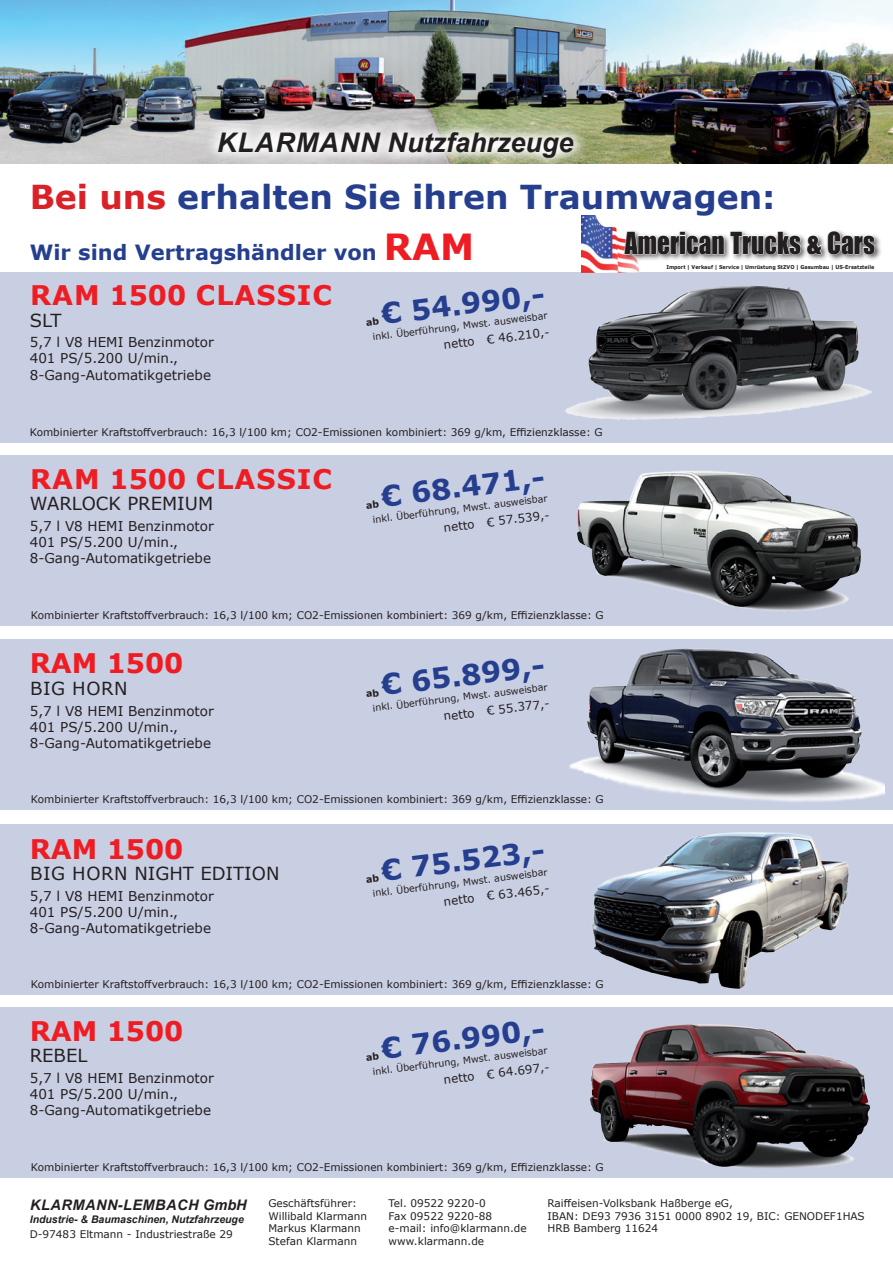
<style>
.page{position:relative;width:893px;height:1263px;background:#fff}
.page>*{position:absolute;margin:0;border:0;box-sizing:border-box;transform-origin:0 0}
.t1{font:700 33px "Verdana";color:#253f8e}
.t2{font:700 28.35px "Verdana";color:#253f8e}
.t3{font:27.9px "Impact";color:#231f20;scale:.91 1}
.t4{font:700 27px "Verdana";letter-spacing:.035em;color:#ee1d23}
.t5{font:italic 700 27px "Arial";color:#231f20}
.t6{font:700 27px "Verdana";color:#ee1d23}
.t7{font:700 21px "Verdana";color:#253f8e}
.t8{font:18px "Verdana";color:#231f20}
.t9{font:italic 700 14.55px "Arial";letter-spacing:.035em;color:#231f20}
.t10{font:13.5px/16.2px "Verdana";color:#231f20}
.t11{font:11.85px "Verdana";color:#231f20}
.t12{font:10.5px/12.6px "Verdana";color:#231f20}
.t13{font:italic 700 10.5px "Arial";color:#231f20}
.t14{font:9.6px "Verdana";color:#231f20}
.t15{font:700 5.25px "Verdana";color:#231f20;scale:.92 1}
.s1{color:#da2128}
.s2{font-size:36px;color:#ee1d23}
</style>
<div class="page">
<img style="left:0;top:0;width:893px;height:164px">
<svg style="left:200px;top:115px;width:386px;height:49px"></svg>
<div style="left:0;top:824px;width:893px;height:170px;background:#c9cfe3"></div>
<div style="left:0;top:639px;width:893px;height:170px;background:#c9cfe3"></div>
<div style="left:0;top:456px;width:893px;height:170px;background:#c9cfe3"></div>
<div style="left:0;top:272px;width:893px;height:170px;background:#c9cfe3"></div>
<img style="left:565px;top:285px;width:308px;height:135px">
<img style="left:573px;top:832px;width:291px;height:163px">
<img style="left:577px;top:471px;width:284px;height:140px">
<img style="left:569px;top:648px;width:315px;height:154px">
<div style="left:0;top:1008px;width:893px;height:170px;background:#c9cfe3"></div>
<img style="left:590px;top:1024px;width:280px;height:144px">
<div style="left:622px;top:228px;width:260px;height:34px;background:#231f20;opacity:.75"></div>
<svg style="left:581px;top:215px;width:220px;height:58px"></svg>
<svg style="left:807px;top:231px;width:68px;height:24px"></svg>
<h3 class="t5" style="left:217px;top:124px;width:358px">Klarmann Nutzfahrzeuge</h3>
<h1 class="t1" style="left:30px;top:174px;width:747px"><span class="s1">Bei uns</span> erhalten Sie ihren Traumwagen:</h1>
<h3 class="t7" style="left:30px;top:237px;width:446px">Wir sind Vertragshändler von <span class="s2">RAM</span></h3>
<h2 class="t2" style="left:379px;top:294px;width:166px;rotate:-7deg">€ 54.990,-</h2>
<h3 class="t4" style="left:30px;top:276px;width:303px">RAM 1500 CLASSIC</h3>
<h3 class="t8" style="left:30px;top:308px;width:33px">SLT</h3>
<p class="t10" style="left:30px;top:334px;width:186px">5,7 l V8 HEMI Benzinmotor<br>401 PS/5.200 U/min.,<br>8-Gang-Automatikgetriebe</p>
<p class="t14" style="left:372px;top:330px;width:178px;rotate:-7deg">inkl. Überführung, Mwst. ausweisbar</p>
<p class="t11" style="left:443px;top:337px;width:108px;rotate:-7deg">netto € 46.210,-</p>
<p class="t12" style="left:30px;top:425px;width:574px">Kombinierter Kraftstoffverbrauch: 16,3 l/100 km; CO2-Emissionen kombiniert: 369 g/km, Effizienzklasse: G</p>
<h3 class="t4" style="left:30px;top:460px;width:303px">RAM 1500 CLASSIC</h3>
<h3 class="t8" style="left:30px;top:491px;width:185px">WARLOCK PREMIUM</h3>
<p class="t10" style="left:30px;top:518px;width:186px">5,7 l V8 HEMI Benzinmotor<br>401 PS/5.200 U/min.,<br>8-Gang-Automatikgetriebe</p>
<h2 class="t2" style="left:379px;top:477px;width:166px;rotate:-7deg">€ 68.471,-</h2>
<p class="t14" style="left:372px;top:513px;width:178px;rotate:-7deg">inkl. Überführung, Mwst. ausweisbar</p>
<p class="t11" style="left:443px;top:519px;width:108px;rotate:-7deg">netto € 57.539,-</p>
<p class="t12" style="left:31px;top:609px;width:574px">Kombinierter Kraftstoffverbrauch: 16,3 l/100 km; CO2-Emissionen kombiniert: 369 g/km, Effizienzklasse: G</p>
<h3 class="t6" style="left:30px;top:644px;width:155px">RAM 1500</h3>
<h3 class="t8" style="left:30px;top:676px;width:71px">Big Horn</h3>
<p class="t10" style="left:30px;top:702px;width:186px">5,7 l V8 HEMI Benzinmotor<br>401 PS/5.200 U/min.,<br>8-Gang-Automatikgetriebe</p>
<h2 class="t2" style="left:379px;top:665px;width:166px;rotate:-7deg">€ 65.899,-</h2>
<p class="t14" style="left:372px;top:701px;width:178px;rotate:-7deg">inkl. Überführung, Mwst. ausweisbar</p>
<p class="t11" style="left:443px;top:708px;width:108px;rotate:-7deg">netto € 55.377,-</p>
<p class="t12" style="left:31px;top:792px;width:574px">Kombinierter Kraftstoffverbrauch: 16,3 l/100 km; CO2-Emissionen kombiniert: 369 g/km, Effizienzklasse: G</p>
<h3 class="t6" style="left:30px;top:830px;width:155px">RAM 1500</h3>
<h3 class="t8" style="left:30px;top:861px;width:71px">Big Horn</h3>
<h3 class="t8" style="left:134px;top:861px;width:147px">NIGHT EDITION</h3>
<p class="t10" style="left:30px;top:887px;width:186px">5,7 l V8 HEMI Benzinmotor<br>401 PS/5.200 U/min.,<br>8-Gang-Automatikgetriebe</p>
<h2 class="t2" style="left:379px;top:850px;width:166px;rotate:-7deg">€ 75.523,-</h2>
<p class="t14" style="left:372px;top:887px;width:178px;rotate:-7deg">inkl. Überführung, Mwst. ausweisbar</p>
<p class="t11" style="left:443px;top:893px;width:108px;rotate:-7deg">netto € 63.465,-</p>
<p class="t12" style="left:31px;top:977px;width:574px">Kombinierter Kraftstoffverbrauch: 16,3 l/100 km; CO2-Emissionen kombiniert: 369 g/km, Effizienzklasse: G</p>
<h3 class="t6" style="left:30px;top:1012px;width:155px">RAM 1500</h3>
<h3 class="t8" style="left:30px;top:1043px;width:59px">REBEL</h3>
<p class="t10" style="left:30px;top:1070px;width:186px">5,7 l V8 HEMI Benzinmotor<br>401 PS/5.200 U/min.,<br>8-Gang-Automatikgetriebe</p>
<h2 class="t2" style="left:379px;top:1029px;width:166px;rotate:-7deg">€ 76.990,-</h2>
<p class="t14" style="left:372px;top:1065px;width:178px;rotate:-7deg">inkl. Überführung, Mwst. ausweisbar</p>
<p class="t11" style="left:443px;top:1071px;width:108px;rotate:-7deg">netto € 64.697,-</p>
<p class="t12" style="left:31px;top:1161px;width:574px">Kombinierter Kraftstoffverbrauch: 16,3 l/100 km; CO2-Emissionen kombiniert: 369 g/km, Effizienzklasse: G</p>
<h3 class="t3" style="left:625px;top:221px;width:277px">American Trucks &amp; Cars</h3>
<p class="t15" style="left:666px;top:263px;width:228px">Import | Verkauf | Service | Umrüstung StZVO | Gasumbau | US-Ersatzteile</p>
<h3 class="t9" style="left:30px;top:1195px;width:218px">Klarmann-LEMBACH GmbH</h3>
<p class="t13" style="left:30px;top:1212px;width:216px">Industrie- &amp; Baumaschinen, Nutzfahrzeuge</p>
<p class="t12" style="left:30px;top:1228px;width:205px">D-97483 Eltmann - Industriestraße 29</p>
<p class="t12" style="left:268px;top:1197px;width:100px">Geschäftsführer:<br>Willibald Klarmann<br>Markus Klarmann<br>Stefan Klarmann</p>
<p class="t12" style="left:389px;top:1197px;width:140px">Tel. 09522 9220-0<br>Fax 09522 9220-88 e-mail: info@klarmann.de www.klarmann.de</p>
<p class="t12" style="left:547px;top:1197px;width:319px">Raiffeisen-Volksbank Haßberge eG,<br>IBAN: DE93 7936 3151 0000 8902 19, BIC: GENODEF1HAS<br>HRB Bamberg 11624</p>
</div>
